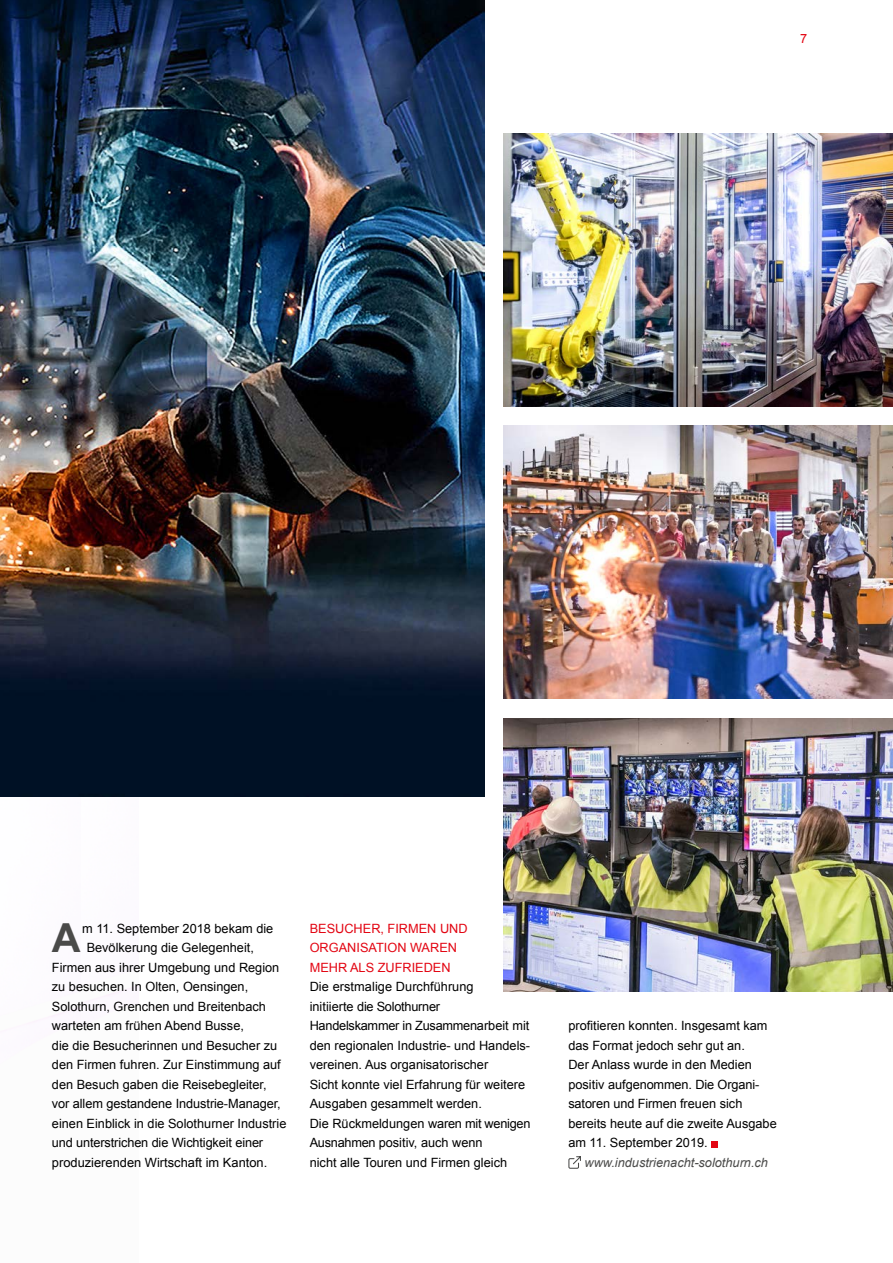
<style>
.page{position:relative;width:893px;height:1263px;background:#fff}
.page>*{position:absolute;margin:0;border:0;box-sizing:border-box;transform-origin:0 0}
.t1{font:700 40.05px "Arial";color:#4a4a49}
.t2{font:12.75px/19.5px "Arial";color:#000}
.t3{font:12.75px/19.5px "Arial";color:#e30613}
.t4{font:italic 12.75px "Arial";color:#4a4a49}
</style>
<div class="page">
<img style="left:0;top:0;width:485px;height:796px">
<img style="left:504px;top:133px;width:389px;height:273px">
<img style="left:504px;top:426px;width:389px;height:273px">
<img style="left:504px;top:718px;width:389px;height:273px">
<div style="left:711px;top:1141px;width:7px;height:6px;background:#e30613"></div>
<svg style="left:568px;top:1156px;width:13px;height:13px"></svg>
<p class="t3" style="left:800px;top:28px;width:9px">7</p>
<h1 class="t1" style="left:52px;top:912px;width:30px">A</h1>
<p class="t2" style="left:82px;top:919px;width:193px">m 11. September 2018 bekam die</p>
<p class="t2" style="left:87px;top:938px;width:169px">Bevölkerung die Gelegenheit,</p>
<p class="t2" style="left:52px;top:958px;width:229px">Firmen aus ihrer Umgebung und Region</p>
<p class="t2" style="left:52px;top:977px;width:198px">zu besuchen. In Olten, Oensingen,</p>
<p class="t2" style="left:52px;top:997px;width:216px">Solothurn, Grenchen und Breitenbach</p>
<p class="t2" style="left:52px;top:1016px;width:194px">warteten am frühen Abend Busse,</p>
<p class="t2" style="left:52px;top:1036px;width:227px">die die Besucherinnen und Besucher zu</p>
<p class="t2" style="left:52px;top:1055px;width:230px">den Firmen fuhren. Zur Einstimmung auf</p>
<p class="t2" style="left:52px;top:1075px;width:216px">den Besuch gaben die Reisebegleiter,</p>
<p class="t2" style="left:52px;top:1094px;width:230px">vor allem gestandene Industrie-Manager,</p>
<p class="t2" style="left:52px;top:1114px;width:236px">einen Einblick in die Solothurner Industrie</p>
<p class="t2" style="left:52px;top:1133px;width:213px">und unterstrichen die Wichtigkeit einer</p>
<p class="t2" style="left:52px;top:1153px;width:217px">produzierenden Wirtschaft im Kanton.</p>
<p class="t3" style="left:310px;top:919px;width:159px">BESUCHER, FIRMEN UND<br>ORGANISATION WAREN<br>MEHR ALS ZUFRIEDEN</p>
<p class="t2" style="left:310px;top:977px;width:222px">Die erstmalige Durchführung<br>initiierte die Solothurner Handelskammer in Zusammenarbeit mit den regionalen Industrie- und Handels&shy;vereinen. Aus organisatorischer<br>Sicht konnte viel Erfahrung für weitere Ausgaben gesammelt werden.<br>Die Rückmeldungen waren mit wenigen Ausnahmen positiv, auch wenn<br>nicht alle Touren und Firmen gleich</p>
<p class="t2" style="left:568px;top:1016px;width:210px">profitieren konnten. Insgesamt kam das Format jedoch sehr gut an.<br>Der Anlass wurde in den Medien positiv aufgenommen. Die Organi&shy;satoren und Firmen freuen sich bereits heute auf die zweite Ausgabe am 11. September 2019.</p>
<p class="t4" style="left:584px;top:1154px;width:185px">www.industrienacht-solothurn.ch</p>
</div>
